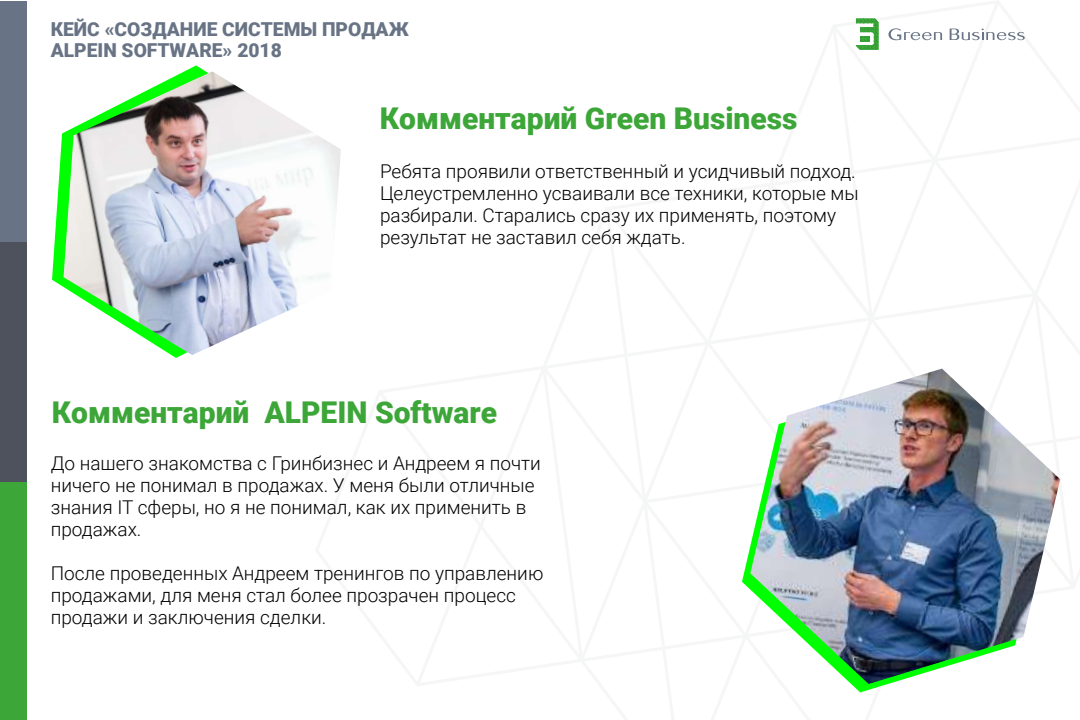
<style>
.page{position:relative;width:1080px;height:720px;background:#fff}
.page>*{position:absolute;margin:0;border:0;box-sizing:border-box;transform-origin:0 0}
.t1{font:900 30px "Roboto";color:#3da638}
.t2{font:900 19.2px/20.7px "Roboto";color:#687485}
.t3{font:300 19px/22px "Roboto";color:#000}
</style>
<div class="page">
<div style="left:0;top:481px;width:27px;height:239px;background:#3da638"></div>
<div style="left:0;top:241px;width:27px;height:240px;background:#4e525d"></div>
<div style="left:0;top:1px;width:27px;height:240px;background:#687485"></div>
<svg style="left:52px;top:65px;width:161px;height:293px"></svg>
<img style="left:64px;top:72px;width:277px;height:283px">
<img style="left:750px;top:369px;width:310px;height:315px">
<svg style="left:856px;top:18px;width:23px;height:32px"></svg>
<svg style="left:888px;top:28px;width:54px;height:12px"></svg>
<svg style="left:950px;top:29px;width:75px;height:11px"></svg>
<p class="t2" style="left:51px;top:18px;width:359px">КЕЙС «СОЗДАНИЕ СИСТЕМЫ ПРОДАЖ<br>ALPEIN SOFTWARE» 2018</p>
<h1 class="t1" style="left:380px;top:98px;width:419px">Комментарий Green Business</h1>
<p class="t3" style="left:380px;top:160px;width:480px">Ребята проявили ответственный и усидчивый подход.<br>Целеустремленно усваивали все техники, которые мы разбирали. Старались сразу их применять, поэтому результат не заставил себя ждать.</p>
<h1 class="t1" style="left:52px;top:392px;width:447px">Комментарий ALPEIN Software</h1>
<p class="t3" style="left:51px;top:452px;width:492px">До нашего знакомства с Гринбизнес и Андреем я почти ничего не понимал в продажах. У меня были отличные знания IT сферы, но я не понимал, как их применить в продажах.</p>
<p class="t3" style="left:51px;top:562px;width:494px">После проведенных Андреем тренингов по управлению продажами, для меня стал более прозрачен процесс продажи и заключения сделки.</p>
</div>
